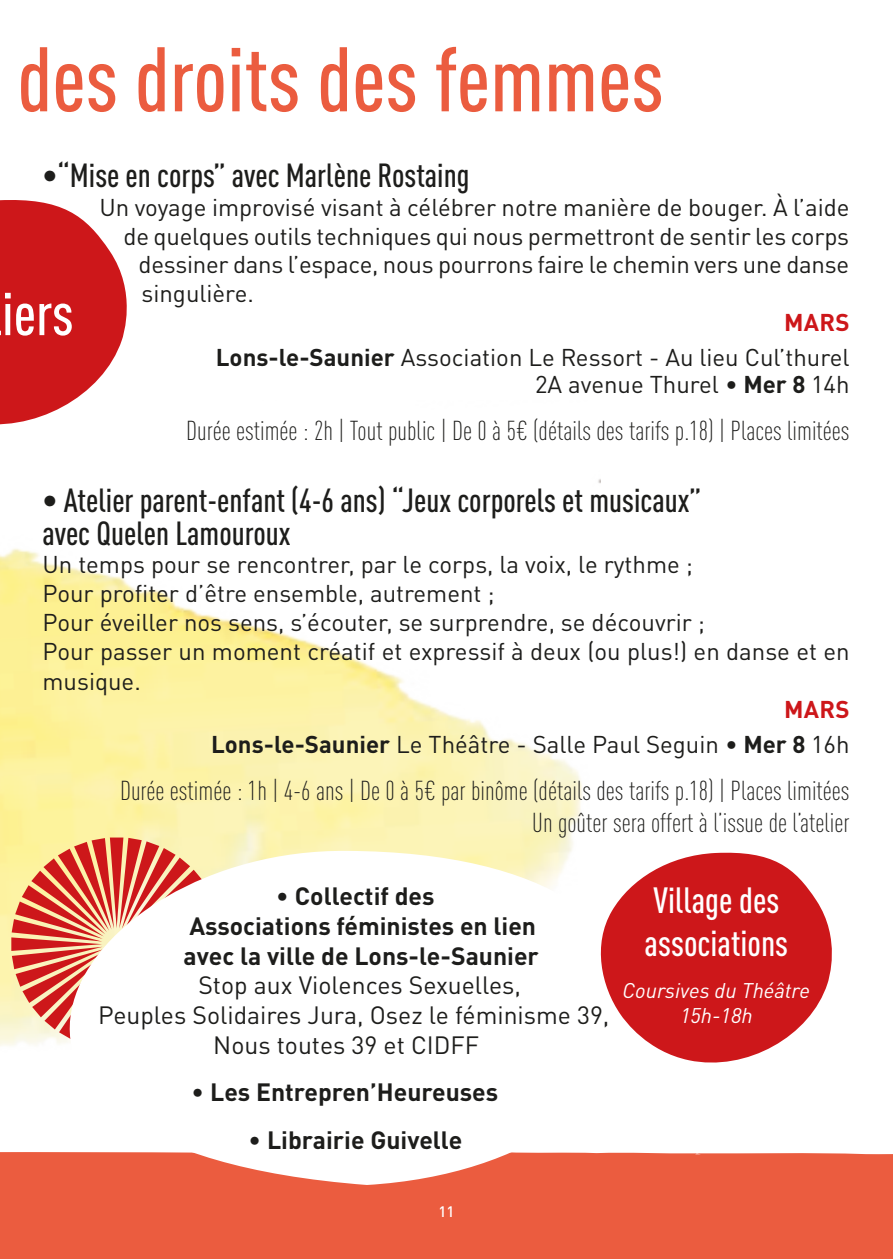
<style>
.page{position:relative;width:893px;height:1259px;background:#fff}
.page>*{position:absolute;margin:0;border:0;box-sizing:border-box;transform-origin:0 0}
.t1{font:500 condensed 90px "DINOT";color:#eb5c3f}
.t2{font:500 condensed 60px "DINOT";color:#fff}
.t3{font:500 condensed 36px/43.2px "DINOT";color:#fff}
.t4{font:500 condensed 33px/33px "DINOT";color:#1d1d1b}
.t5{font:300 condensed 27px/32.4px "DINOT";color:#1d1d1b;text-align:right}
.t6{font:700 24.6px/29.7px "DINOT";color:#1d1d1b;text-align:center}
.t7{font:24.6px "DINOT";color:#1d1d1b}
.t8{font:24px/29.1px "DINOT";color:#1d1d1b;text-align:right}
.t9{font:italic 21px/25.2px "DINOT";color:#fff;text-align:center}
.t10{font:500 15px "DINOT";color:#fff}
.s1{font-weight:700;color:#cd171a}
.s2{font-weight:700}
.s3{font-weight:400}
</style>
<div class="page">
<img style="left:0;top:479px;width:601px;height:369px">
<div style="left:0;top:1153px;width:893px;height:106px;background:#eb5c3f"></div>
<svg style="left:11px;top:837px;width:212px;height:11px;background:#f2c58b"></svg>
<svg style="left:0;top:848px;width:760px;height:337px"></svg>
<svg style="left:0;top:200px;width:127px;height:225px"></svg>
<svg style="left:592px;top:850px;width:240px;height:222px;fill:#cd171a"></svg>
<h1 class="t1" style="left:17px;top:26px;width:648px">des droits des femmes</h1>
<h3 class="t4" style="left:43px;top:158px;width:428px">•“Mise en corps” avec Marlène Rostaing</h3>
<p class="t8" style="left:100px;top:192px;width:752px">Un voyage improvisé visant à célébrer notre manière de bouger. À l’aide</p>
<p class="t8" style="left:124px;top:221px;width:727px">de quelques outils techniques qui nous permettront de sentir les corps</p>
<p class="t8" style="left:139px;top:250px;width:712px">dessiner dans l’espace, nous pourrons faire le chemin vers une danse</p>
<p class="t8" style="left:142px;top:278px;width:114px">singulière.</p>
<p class="t8" style="left:216px;top:304px;width:635px;line-height:34.8px"><span class="s1">MARS<br></span><span class="s2">Lons-le-Saunier</span> Association Le Ressort - Au lieu Cul’thurel</p>
<p class="t8" style="left:535px;top:369px;width:316px">2A avenue Thurel • <span class="s2">Mer 8</span> 14h</p>
<p class="t5" style="left:186px;top:414px;width:665px">Durée estimée : 2h | Tout public | De 0 à 5€ (détails des tarifs p.18) | Places limitées</p>
<h3 class="t4" style="left:43px;top:483px;width:660px">• Atelier parent-enfant (4-6 ans) “Jeux corporels et musicaux” avec Quelen Lamouroux</h3>
<p class="t8" style="left:43px;top:550px;width:808px;text-align:left">Un temps pour se rencontrer, par le corps, la voix, le rythme ;<br>Pour profiter d’être ensemble, autrement ;<br>Pour éveiller nos sens, s’écouter, se surprendre, se découvrir ;<br>Pour passer un moment créatif et expressif à deux (ou plus!) en danse et en musique.</p>
<p class="t8" style="left:211px;top:692px;width:640px;line-height:34.8px"><span class="s1">MARS<br></span><span class="s2">Lons-le-Saunier</span> Le Théâtre - Salle Paul Seguin • <span class="s2">Mer 8</span> 16h</p>
<p class="t5" style="left:120px;top:774px;width:731px">Durée estimée : 1h | 4-6 ans | De 0 à 5€ par binôme (détails des tarifs p.18) | Places limitées<br>Un goûter sera offert à l’issue de l’atelier</p>
<h2 class="t2" style="left:2px;top:278px;width:73px">iers</h2>
<p class="t6" style="left:184px;top:880px;width:357px"><span class="s3">•</span> Collectif des<br>Associations féministes en lien avec la ville de Lons-le-Saunier</p>
<p class="t7" style="left:198px;top:970px;width:324px">Stop aux Violences Sexuelles,</p>
<p class="t7" style="left:98px;top:999px;width:513px">Peuples Solidaires Jura, Osez le féminisme 39,</p>
<p class="t7" style="left:213px;top:1029px;width:267px">Nous toutes 39 et CIDFF</p>
<p class="t6" style="left:191px;top:1077px;width:308px"><span class="s3">•</span> Les Entrepren’Heureuses</p>
<p class="t6" style="left:248px;top:1124px;width:216px"><span class="s3">•</span> Librairie Guivelle</p>
<h3 class="t3" style="left:645px;top:878px;width:145px">Village des associations</h3>
<p class="t9" style="left:622px;top:977px;width:189px">Coursives du Théâtre<br>15h-18h</p>
<p class="t10" style="left:438px;top:1201px;width:17px">11</p>
</div>
